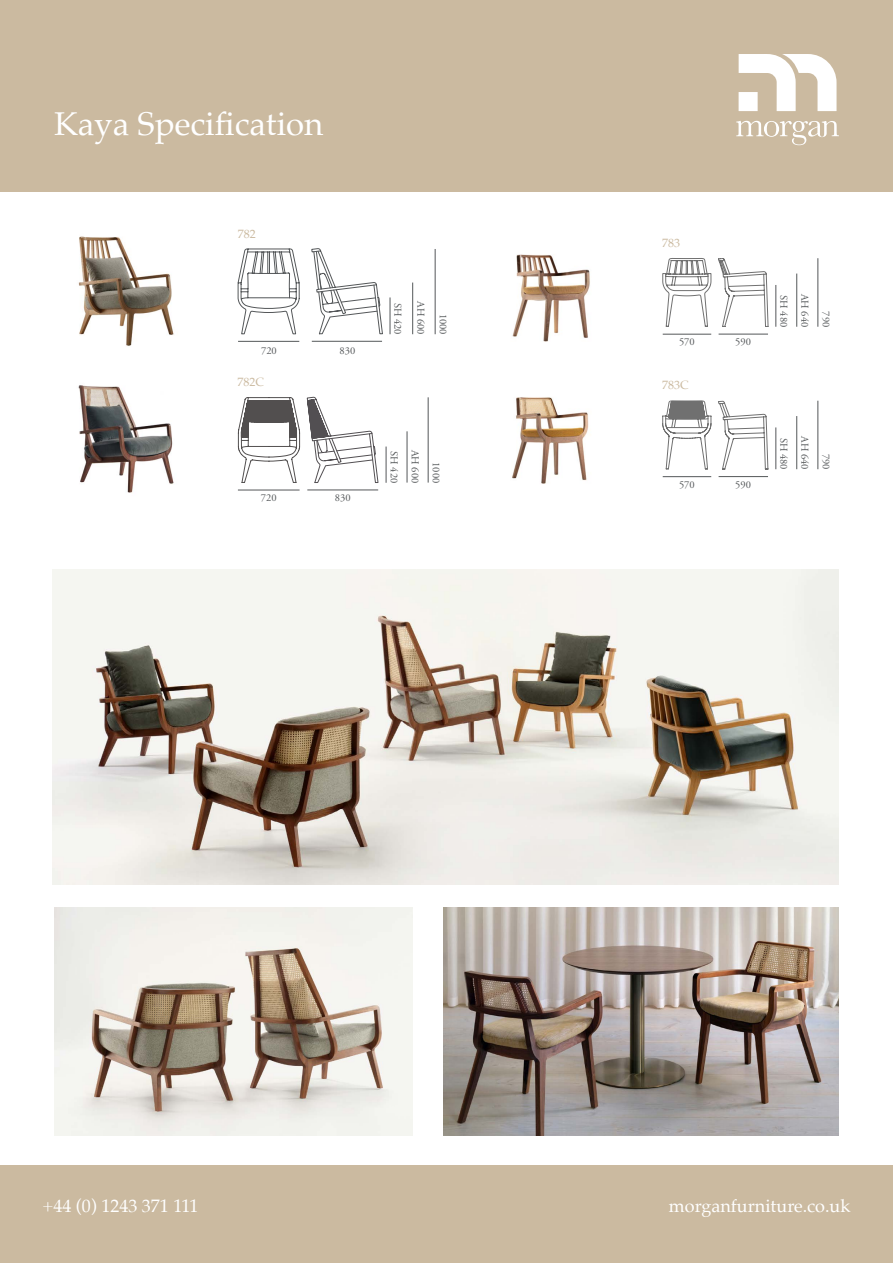
<style>
.page{position:relative;width:893px;height:1263px;background:#fff}
.page>*{position:absolute;margin:0;border:0;box-sizing:border-box;transform-origin:0 0}
.t1{font:33px "Palatino";color:#fff}
.t2{font:18px "Palatino";color:#fff}
.t3{font:12px "Palatino";color:#cbbaa0}
.t4{font:10.5px "Adobe Garamond Pro";color:#545759}
</style>
<div class="page">
<div style="left:0;top:0;width:893px;height:191px;background:#cbbaa0"></div>
<svg style="left:736px;top:121px;width:103px;height:24px"></svg>
<svg style="left:739px;top:54px;width:97px;height:57px"></svg>
<div style="left:739px;top:92px;width:19px;height:19px;background:#fff"></div>
<div style="left:0;top:1165px;width:893px;height:98px;background:#cbbaa0"></div>
<img style="left:512px;top:397px;width:77px;height:87px">
<img style="left:512px;top:254px;width:78px;height:88px">
<img style="left:78px;top:236px;width:96px;height:110px">
<img style="left:78px;top:385px;width:96px;height:108px">
<img style="left:54px;top:908px;width:358px;height:227px">
<img style="left:52px;top:570px;width:787px;height:314px">
<img style="left:444px;top:908px;width:395px;height:227px">
<hr style="left:238px;top:341px;width:61px;height:1px;background:#545759">
<hr style="left:312px;top:341px;width:70px;height:1px;background:#545759">
<hr style="left:390px;top:297px;width:1px;height:37px;background:#545759">
<hr style="left:412px;top:283px;width:1px;height:51px;background:#545759">
<hr style="left:435px;top:249px;width:1px;height:85px;background:#545759">
<svg style="left:238px;top:248px;width:145px;height:86px"></svg>
<svg style="left:307px;top:397px;width:71px;height:86px"></svg>
<svg style="left:238px;top:397px;width:62px;height:86px"></svg>
<hr style="left:238px;top:490px;width:62px;height:1px;background:#545759">
<hr style="left:307px;top:490px;width:71px;height:1px;background:#545759">
<hr style="left:386px;top:446px;width:1px;height:37px;background:#545759">
<hr style="left:407px;top:431px;width:1px;height:52px;background:#545759">
<hr style="left:428px;top:397px;width:1px;height:86px;background:#545759">
<hr style="left:663px;top:334px;width:48px;height:1px;background:#545759">
<hr style="left:719px;top:334px;width:49px;height:1px;background:#545759">
<hr style="left:776px;top:285px;width:1px;height:42px;background:#545759">
<hr style="left:796px;top:274px;width:1px;height:53px;background:#545759">
<hr style="left:818px;top:258px;width:1px;height:69px;background:#545759">
<svg style="left:718px;top:258px;width:50px;height:69px"></svg>
<svg style="left:662px;top:258px;width:49px;height:69px"></svg>
<hr style="left:663px;top:476px;width:48px;height:1px;background:#545759">
<hr style="left:719px;top:476px;width:49px;height:1px;background:#545759">
<hr style="left:776px;top:427px;width:1px;height:42px;background:#545759">
<hr style="left:796px;top:416px;width:1px;height:53px;background:#545759">
<hr style="left:818px;top:401px;width:1px;height:68px;background:#545759">
<svg style="left:662px;top:400px;width:49px;height:69px"></svg>
<svg style="left:718px;top:401px;width:50px;height:68px"></svg>
<h1 class="t1" style="left:54px;top:97px;width:271px">Kaya Specification</h1>
<p class="t3" style="left:238px;top:223px;width:19px">782</p>
<p class="t4" style="left:261px;top:345px;width:17px">720</p>
<p class="t4" style="left:340px;top:345px;width:17px">830</p>
<p class="t3" style="left:237px;top:372px;width:28px">782C</p>
<p class="t4" style="left:261px;top:492px;width:17px">720</p>
<p class="t4" style="left:335px;top:492px;width:17px">830</p>
<p class="t4" style="left:404px;top:303px;width:33px;rotate:90deg">SH 420</p>
<p class="t4" style="left:427px;top:301px;width:35px;rotate:90deg">AH 600</p>
<p class="t4" style="left:449px;top:314px;width:22px;rotate:90deg">1000</p>
<p class="t4" style="left:400px;top:451px;width:33px;rotate:90deg">SH 420</p>
<p class="t4" style="left:421px;top:450px;width:35px;rotate:90deg">AH 600</p>
<p class="t4" style="left:442px;top:462px;width:22px;rotate:90deg">1000</p>
<p class="t3" style="left:662px;top:232px;width:19px">783</p>
<p class="t4" style="left:679px;top:336px;width:17px">570</p>
<p class="t4" style="left:735px;top:336px;width:17px">590</p>
<p class="t3" style="left:662px;top:375px;width:28px">783C</p>
<p class="t4" style="left:679px;top:478px;width:17px">570</p>
<p class="t4" style="left:735px;top:478px;width:17px">590</p>
<p class="t4" style="left:790px;top:295px;width:33px;rotate:90deg">SH 480</p>
<p class="t4" style="left:811px;top:294px;width:35px;rotate:90deg">AH 640</p>
<p class="t4" style="left:832px;top:311px;width:17px;rotate:90deg">790</p>
<p class="t4" style="left:790px;top:438px;width:33px;rotate:90deg">SH 480</p>
<p class="t4" style="left:811px;top:436px;width:35px;rotate:90deg">AH 640</p>
<p class="t4" style="left:832px;top:454px;width:17px;rotate:90deg">790</p>
<h2 class="t2" style="left:43px;top:1191px;width:157px">+44 (0) 1243 371 111</h2>
<h2 class="t2" style="left:669px;top:1191px;width:183px">morganfurniture.co.uk</h2>
</div>
